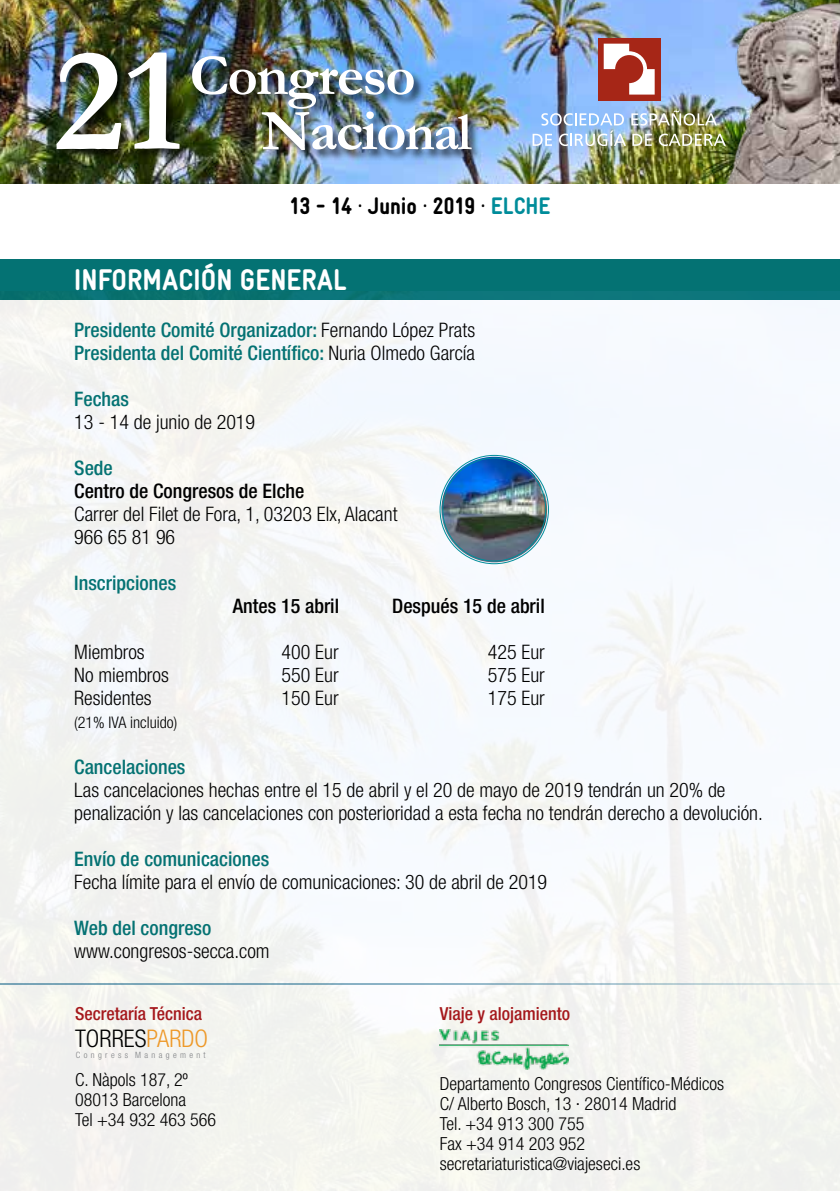
<style>
.page{position:relative;width:840px;height:1191px;background:#fff}
.page>*{position:absolute;margin:0;border:0;box-sizing:border-box;transform-origin:0 0}
.t1{font:700 150.2px "Garamond";color:#fff}
.t2{font:700 58.6px/55.2px "Garamond";letter-spacing:-.03em;color:#fff}
.t3{font:900 30px "Gravur Condensed";color:#fff}
.t4{font:300 condensed 24.4px "Helvetica Neue LT Com";color:#000}
.t5{font:900 24px "Gravur Condensed";color:#000}
.t6{font:300 condensed 20px/23px "Helvetica Neue LT Com";color:#000}
.t7{font:500 condensed 20px/23px "Helvetica Neue LT Com";color:#047273}
.t8{font:500 condensed 20px "Helvetica Neue LT Com";color:#000}
.t9{font:300 condensed 18px/20px "Helvetica Neue LT Com";color:#000}
.t10{font:500 condensed 18px "Helvetica Neue LT Com";color:#a5181c}
.t11{font:300 condensed 16px "Helvetica Neue LT Com";color:#000}
.t12{font:300 condensed 8.6px "Helvetica Neue LT Com";letter-spacing:.385em;color:#808285}
.s1{font-size:54.2px}
.s2{color:#008c9a}
.s3{font-weight:300;color:#000}
.s4{color:#ee9929}
</style>
<div class="page">
<img style="left:0;top:0;width:840px;height:184px">
<img style="left:718px;top:0;width:121px;height:184px">
<div style="left:597px;top:38px;width:63px;height:63px;background:#a62617"></div>
<svg style="left:632px;top:134px;width:19px;height:12px"></svg>
<svg style="left:658px;top:134px;width:67px;height:12px"></svg>
<img style="left:532px;top:113px;width:93px;height:33px">
<svg style="left:631px;top:110px;width:85px;height:16px"></svg>
<svg style="left:603px;top:44px;width:51px;height:51px"></svg>
<div style="left:56px;top:51px;width:427px;height:111px;background:#000;opacity:.72"></div>
<hr style="left:839px;top:259px;width:1px;height:41px;background:#047273">
<div style="left:0;top:259px;width:839px;height:41px;background:#047273"></div>
<img style="left:0;top:291px;width:839px;height:900px">
<hr style="left:0;top:983px;width:839px;height:1px;background:#005780">
<img style="left:439px;top:1029px;width:128px;height:40px">
<img style="left:441px;top:457px;width:105px;height:105px;border-radius:53px">
<h1 class="t1" style="left:54px;top:12px;width:131px">21</h1>
<h2 class="t2" style="left:261px;top:47px;width:211px;text-indent:-72px">Congreso<br>Nacio<span class="s1">nal</span></h2>
<p class="t5" style="left:289px;top:192px;width:262px">13 - 14 · Junio · 2019 · <span class="s2">ELCHE</span></p>
<h3 class="t3" style="left:74px;top:263px;width:274px">INFORMACIÓN GENERAL</h3>
<p class="t7" style="left:74px;top:318px;width:402px">Presidente Comité Organizador: <span class="s3">Fernando López Prats<br></span>Presidenta del Comité Científico: <span class="s3">Nuria Olmedo García</span></p>
<p class="t7" style="left:74px;top:387px;width:56px">Fechas</p>
<p class="t6" style="left:74px;top:410px;width:182px">13 - 14 de junio de 2019</p>
<p class="t7" style="left:74px;top:456px;width:40px">Sede</p>
<p class="t8" style="left:74px;top:479px;width:231px">Centro de Congresos de Elche</p>
<p class="t6" style="left:74px;top:502px;width:324px">Carrer del Filet de Fora, 1, 03203 Elx, Alacant<br>966 65 81 96</p>
<p class="t7" style="left:74px;top:571px;width:103px">Inscripciones</p>
<p class="t8" style="left:233px;top:594px;width:108px">Antes 15 abril</p>
<p class="t8" style="left:392px;top:594px;width:154px">Después 15 de abril</p>
<p class="t6" style="left:74px;top:640px;width:72px">Miembros</p>
<p class="t6" style="left:281px;top:640px;width:58px">400 Eur</p>
<p class="t6" style="left:487px;top:640px;width:58px">425 Eur</p>
<p class="t6" style="left:74px;top:663px;width:96px">No miembros</p>
<p class="t6" style="left:281px;top:663px;width:58px">550 Eur</p>
<p class="t6" style="left:487px;top:663px;width:58px">575 Eur</p>
<p class="t6" style="left:74px;top:686px;width:79px">Residentes</p>
<p class="t6" style="left:281px;top:686px;width:58px">150 Eur</p>
<p class="t6" style="left:487px;top:686px;width:58px">175 Eur</p>
<p class="t11" style="left:74px;top:713px;width:104px">(21% IVA incluido)</p>
<p class="t7" style="left:74px;top:755px;width:113px">Cancelaciones</p>
<p class="t6" style="left:74px;top:778px;width:689px">Las cancelaciones hechas entre el 15 de abril y el 20 de mayo de 2019 tendrán un 20% de penalización y las cancelaciones con posterioridad a esta fecha no tendrán derecho a devolución.</p>
<p class="t7" style="left:74px;top:847px;width:196px">Envío de comunicaciones</p>
<p class="t6" style="left:74px;top:870px;width:474px">Fecha límite para el envío de comunicaciones: 30 de abril de 2019</p>
<p class="t7" style="left:74px;top:916px;width:138px">Web del congreso</p>
<p class="t6" style="left:74px;top:939px;width:197px">www.congresos-secca.com</p>
<p class="t10" style="left:75px;top:1002px;width:128px">Secretaría Técnica</p>
<p class="t4" style="left:75px;top:1024px;width:134px">TORRES<span class="s4">PARDO</span></p>
<p class="t12" style="left:76px;top:1050px;width:131px">Congress Management</p>
<p class="t9" style="left:75px;top:1069px;width:142px">C. Nàpols 187, 2º<br>08013 Barcelona<br>Tel +34 932 463 566</p>
<p class="t10" style="left:439px;top:1002px;width:132px">Viaje y alojamiento</p>
<p class="t9" style="left:439px;top:1073px;width:286px">Departamento Congresos Científico-Médicos<br>C/ Alberto Bosch, 13 · 28014 Madrid<br>Tel. +34 913 300 755<br>Fax +34 914 203 952 secretariaturistica@viajeseci.es</p>
</div>
